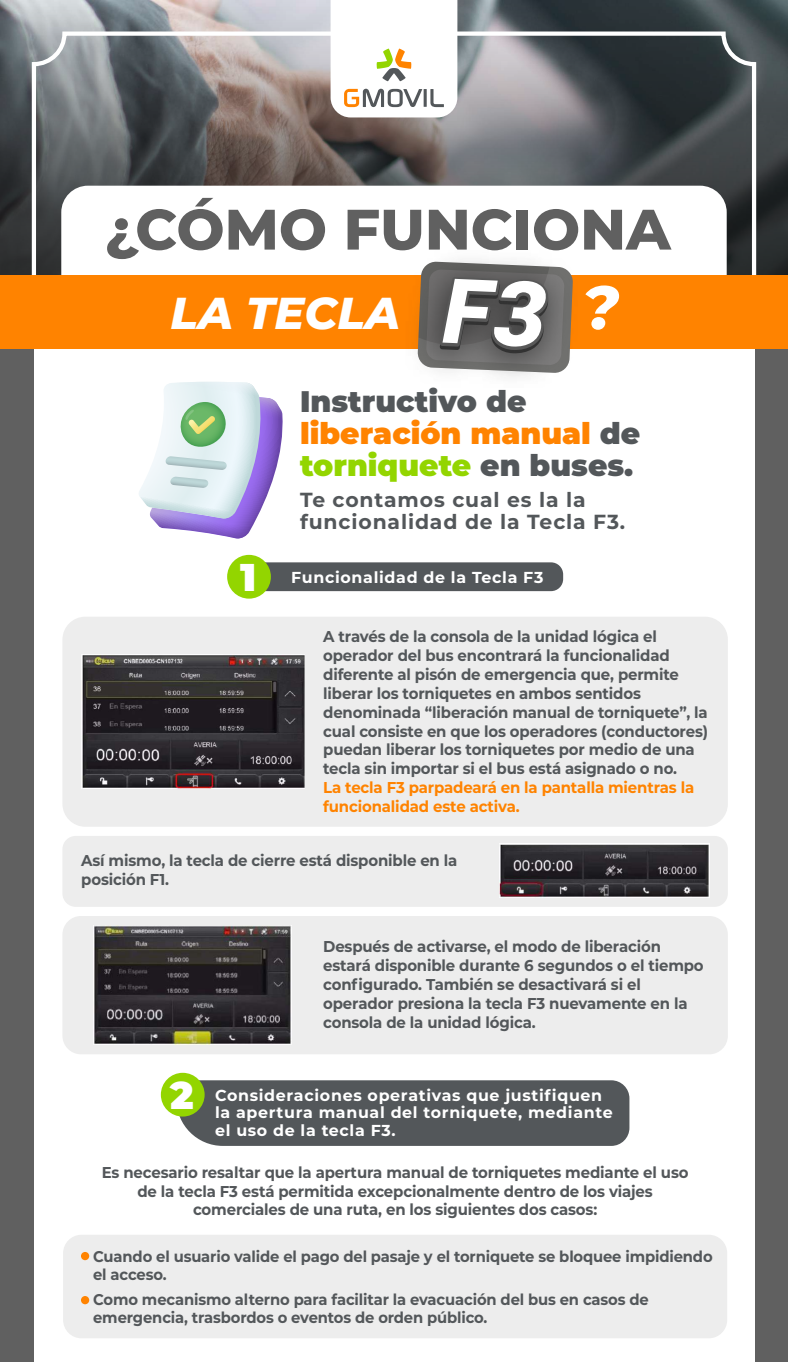
<style>
.page{position:relative;width:788px;height:1362px;background:#fff}
.page>*{position:absolute;margin:0;border:0;box-sizing:border-box;transform-origin:0 0}
.t1{font:italic 800 61.25px "Montserrat";color:#fff}
.t2{font:800 56.88px "Montserrat";color:#606060}
.t3{font:italic 800 44.62px "Montserrat";color:#fff}
.t4{font:900 38.68px "Montserrat";color:#fff}
.t5{font:900 29.75px/32.4px "Montserrat";color:#53575a}
.t6{font:700 20.39px/21.3px "Montserrat";letter-spacing:.04em;color:#53575a}
.t7{font:700 15.84px/17.5px "Montserrat";letter-spacing:.04em;color:#fff}
.t8{font:700 15.66px/18.8px "Montserrat";letter-spacing:-.01em;color:#53575a;scale:.95 1}
.t9{font:700 15.66px/18.8px "Montserrat";letter-spacing:-.01em;color:#ff8300;scale:.95 1}
.t10{font:700 15.49px/18.4px "Montserrat";letter-spacing:-.01em;color:#53575a;scale:.95 1}
.s1{color:#ff8300}
.s2{color:#93d500}
</style>
<div class="page">
<svg style="left:0;top:0;width:788px;height:275px;background:#5f6468"></svg>
<svg style="left:330px;top:0;width:127px;height:29px"></svg>
<svg style="left:30px;top:29px;width:728px;height:246px;background:#777"></svg>
<div style="left:0;top:316px;width:788px;height:1046px;background:#606060"></div>
<div style="left:34px;top:345px;width:720px;height:1017px;background:#fff"></div>
<svg style="left:61px;top:186px;width:665px;height:89px"></svg>
<div style="left:0;top:275px;width:788px;height:74px;background:#ff8300"></div>
<img style="left:405px;top:251px;width:172px;height:24px">
<svg style="left:412px;top:261px;width:183px;height:116px"></svg>
<svg style="left:139px;top:382px;width:144px;height:157px"></svg>
<div style="left:266px;top:562px;width:297px;height:29px;background:#53575a"></div>
<div style="left:227px;top:555px;width:44px;height:43px;background:#93d500;border-radius:50%"></div>
<div style="left:62px;top:617px;width:665px;height:210px;background:#ededed;border-radius:23px"></div>
<img style="left:81px;top:654px;width:223px;height:134px">
<div style="left:62px;top:836px;width:665px;height:71px;background:#ededed;border-radius:13px"></div>
<img style="left:499px;top:843px;width:210px;height:55px">
<div style="left:62px;top:916px;width:665px;height:138px;background:#ededed;border-radius:19px"></div>
<img style="left:94px;top:925px;width:197px;height:119px">
<div style="left:63px;top:1234px;width:664px;height:104px;background:#ededed;border-radius:18px"></div>
<div style="left:81px;top:1252px;width:8px;height:8px;background:#ff8300;border-radius:50%"></div>
<div style="left:81px;top:1296px;width:8px;height:8px;background:#ff8300;border-radius:50%"></div>
<div style="left:176px;top:1080px;width:453px;height:66px;background:#53575a"></div>
<div style="left:161px;top:1073px;width:44px;height:43px;background:#93d500;border-radius:50%"></div>
<h2 class="t2" style="left:105px;top:188px;width:567px">¿CÓMO FUNCIONA</h2>
<h3 class="t3" style="left:170px;top:281px;width:231px">LA TECLA</h3>
<h1 class="t1" style="left:582px;top:263px;width:38px">?</h1>
<h3 class="t5" style="left:300px;top:383px;width:341px">Instructivo de <span class="s1">liberación manual</span> de <span class="s2">torniquete</span> en buses.</h3>
<h3 class="t6" style="left:300px;top:488px;width:327px">Te contamos cual es la la funcionalidad de la Tecla F3.</h3>
<h3 class="t4" style="left:240px;top:548px;width:18px">1</h3>
<p class="t7" style="left:291px;top:567px;width:254px">Funcionalidad de la Tecla F3</p>
<p class="t8" style="left:323px;top:627px;width:406px">A través de la consola de la unidad lógica el operador del bus encontrará la funcionalidad diferente al pisón de emergencia que, permite liberar los torniquetes en ambos sentidos denominada “liberación manual de torniquete”, la cual consiste en que los operadores (conductores) puedan liberar los torniquetes por medio de una tecla sin importar si el bus está asignado o no.</p>
<p class="t9" style="left:323px;top:777px;width:392px">La tecla F3 parpadeará en la pantalla mientras la funcionalidad este activa.</p>
<p class="t8" style="left:81px;top:850px;width:397px">Así mismo, la tecla de cierre está disponible en la posición F1.</p>
<h3 class="t4" style="left:170px;top:1066px;width:25px">2</h3>
<p class="t8" style="left:323px;top:936px;width:402px">Después de activarse, el modo de liberación estará disponible durante 6 segundos o el tiempo configurado. También se desactivará si el operador presiona la tecla F3 nuevamente en la consola de la unidad lógica.</p>
<p class="t7" style="left:215px;top:1085px;width:399px">Consideraciones operativas que justifiquen la apertura manual del torniquete, mediante el uso de la tecla F3.</p>
<p class="t8" style="left:102px;top:1162px;width:619px;text-align:center">Es necesario resaltar que la apertura manual de torniquetes mediante el uso de la tecla F3 está permitida excepcionalmente dentro de los viajes comerciales de una ruta, en los siguientes dos casos:</p>
<p class="t10" style="left:93px;top:1246px;width:653px">Cuando el usuario valide el pago del pasaje y el torniquete se bloquee impidiendo el acceso.</p>
<p class="t10" style="left:93px;top:1290px;width:586px;line-height:17.5px">Como mecanismo alterno para facilitar la evacuación del bus en casos de emergencia, trasbordos o eventos de orden público.</p>
</div>
